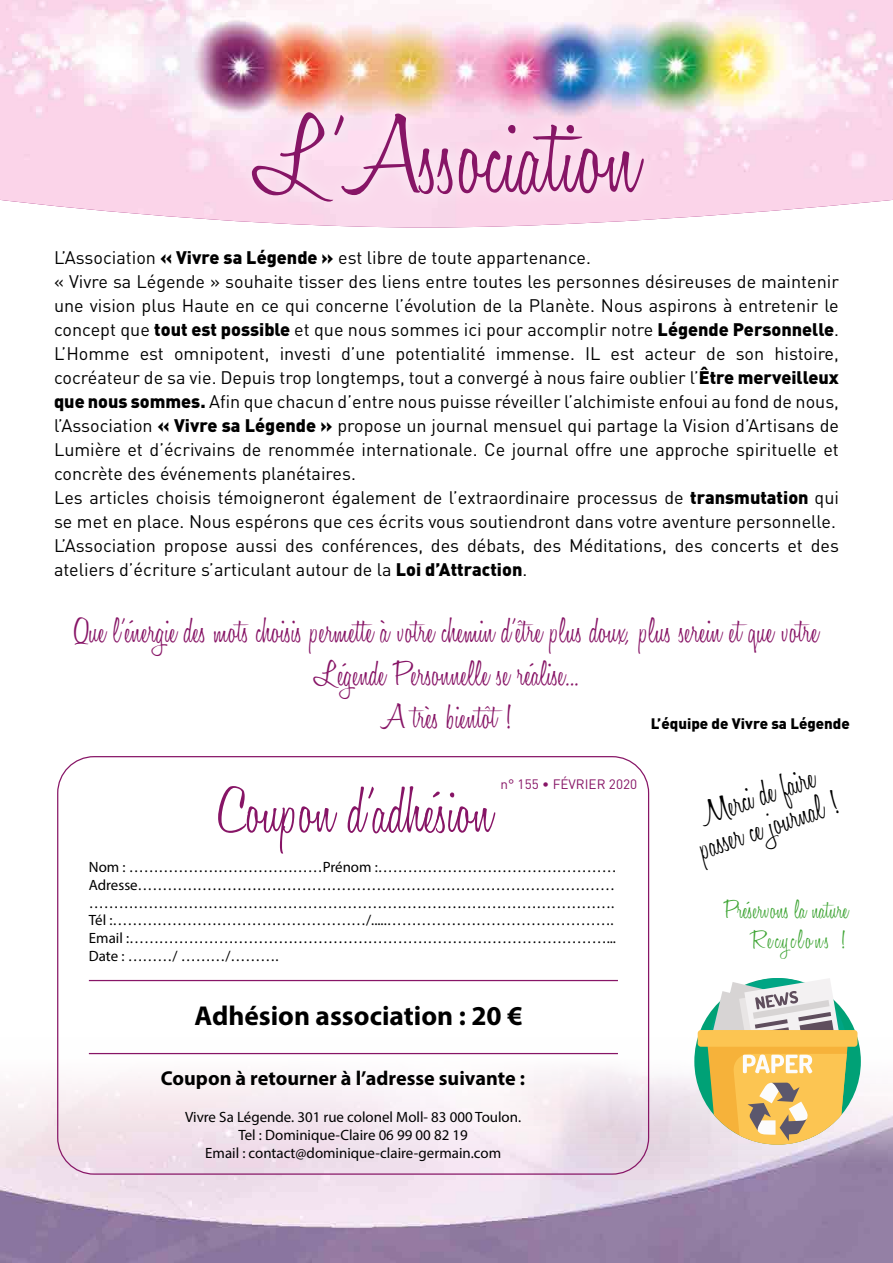
<style>
.page{position:relative;width:893px;height:1263px;background:#fff}
.page>*{position:absolute;margin:0;border:0;box-sizing:border-box;transform-origin:0 0}
.t1{font:300 114px "Honey Script";color:#871566}
.t2{font:300 67.05px "Honey Script";color:#871566}
.t3{font:300 36px/43.2px "Honey Script";color:#871566;text-align:center}
.t4{font:300 36px "Honey Script";color:#000}
.t5{font:700 27.45px "Myriad Pro";color:#000}
.t6{font:300 27px "Honey Script";color:#3fa535}
.t7{font:300 27px "Honey Script";letter-spacing:.09em;color:#3fa535}
.t8{font:700 20.1px "Myriad Pro";color:#000}
.t9{font:18px/24px "DIN";color:#000;text-align:justify}
.t10{font:900 15px "DIN";color:#000}
.t11{font:14.85px/17.9px "Myriad Pro";color:#000}
.t12{font:13.5px "DIN";color:#871566}
.s1{font-weight:900}
</style>
<div class="page">
<img style="left:0;top:1037px;width:893px;height:226px">
<img style="left:0;top:0;width:893px;height:227px">
<div style="left:237px;top:97px;width:421px;height:119px;background:#fff;opacity:.86"></div>
<hr style="left:89px;top:980px;width:529px;height:1px;background:#871566">
<hr style="left:89px;top:1053px;width:529px;height:1px;background:#871566">
<div style="left:694px;top:978px;width:167px;height:166px;background:#00a176;border-radius:50%"></div>
<div style="left:698px;top:1030px;width:159px;height:17px;background:#fcc552;border-radius:3px"></div>
<svg style="left:707px;top:978px;width:141px;height:166px"></svg>
<p class="t1" style="left:253px;top:87px;width:388px">L’Association</p>
<p class="t9" style="left:54px;top:245px;width:538px">L’Association <span class="s1">« Vivre sa Légende »</span> est libre de toute appartenance.</p>
<p class="t9" style="left:54px;top:269px;width:786px">« Vivre sa Légende » souhaite tisser des liens entre toutes les personnes désireuses de maintenir une vision plus Haute en ce qui concerne l’évolution de la Planète. Nous aspirons à entretenir le concept que <span class="s1">tout est possible</span> et que nous sommes ici pour accomplir notre <span class="s1">Légende Personnelle</span>.</p>
<p class="t9" style="left:54px;top:341px;width:786px">L’Homme est omnipotent, investi d’une potentialité immense. IL est acteur de son histoire, cocréateur de sa vie. Depuis trop longtemps, tout a convergé à nous faire oublier l’<span class="s1">Être merveilleux que nous sommes.</span> Afin que chacun d’entre nous puisse réveiller l’alchimiste enfoui au fond de nous, l’Association <span class="s1">« Vivre sa Légende »</span> propose un journal mensuel qui partage la Vision d’Artisans de Lumière et d’écrivains de renommée internationale. Ce journal offre une approche spirituelle et concrète des événements planétaires.</p>
<p class="t9" style="left:54px;top:485px;width:786px">Les articles choisis témoigneront également de l’extraordinaire processus de <span class="s1">transmutation</span> qui se met en place. Nous espérons que ces écrits vous soutiendront dans votre aventure personnelle.</p>
<p class="t9" style="left:54px;top:533px;width:786px">L’Association propose aussi des conférences, des débats, des Méditations, des concerts et des ateliers d’écriture s’articulant autour de la <span class="s1">Loi d’Attraction</span>.</p>
<p class="t3" style="left:74px;top:611px;width:746px">Que l’énergie des mots choisis permette à votre chemin d’être plus doux, plus serein et que votre<br>Légende Personnelle se réalise...</p>
<p class="t3" style="left:381px;top:697px;width:132px">A très bientôt !</p>
<p class="t10" style="left:651px;top:714px;width:200px">L’équipe de Vivre sa Légende</p>
<p class="t12" style="left:500px;top:776px;width:138px">n° 155 • FÉVRIER 2020</p>
<p class="t2" style="left:218px;top:770px;width:276px">Coupon d’adhésion</p>
<p class="t11" style="left:89px;top:857px;width:529px">Nom : …………………………………Prénom :………………………………………… Adresse…………………………………………………………………………………… …………………………………………………………………………………………….<br>Tél :……………………………………………/.....……………………………………….<br>Email :……………………………………………………………………………………...<br>Date : ………/ ………/……….</p>
<p class="t5" style="left:194px;top:998px;width:330px">Adhésion association : 20 €</p>
<p class="t8" style="left:161px;top:1065px;width:366px">Coupon à retourner à l’adresse suivante :</p>
<p class="t11" style="left:185px;top:1107px;width:338px;text-align:center">Vivre Sa Légende. 301 rue colonel Moll- 83 000 Toulon.<br>Tel : Dominique-Claire 06 99 00 82 19<br>Email : contact@dominique-claire-germain.com</p>
<p class="t4" style="left:695px;top:793px;width:120px;rotate:-19deg">Merci de faire</p>
<p class="t4" style="left:693px;top:827px;width:146px;rotate:-19deg">passer ce journal !</p>
<p class="t6" style="left:724px;top:893px;width:126px">Préservons la nature</p>
<p class="t7" style="left:750px;top:923px;width:97px">Recyclons !</p>
</div>
